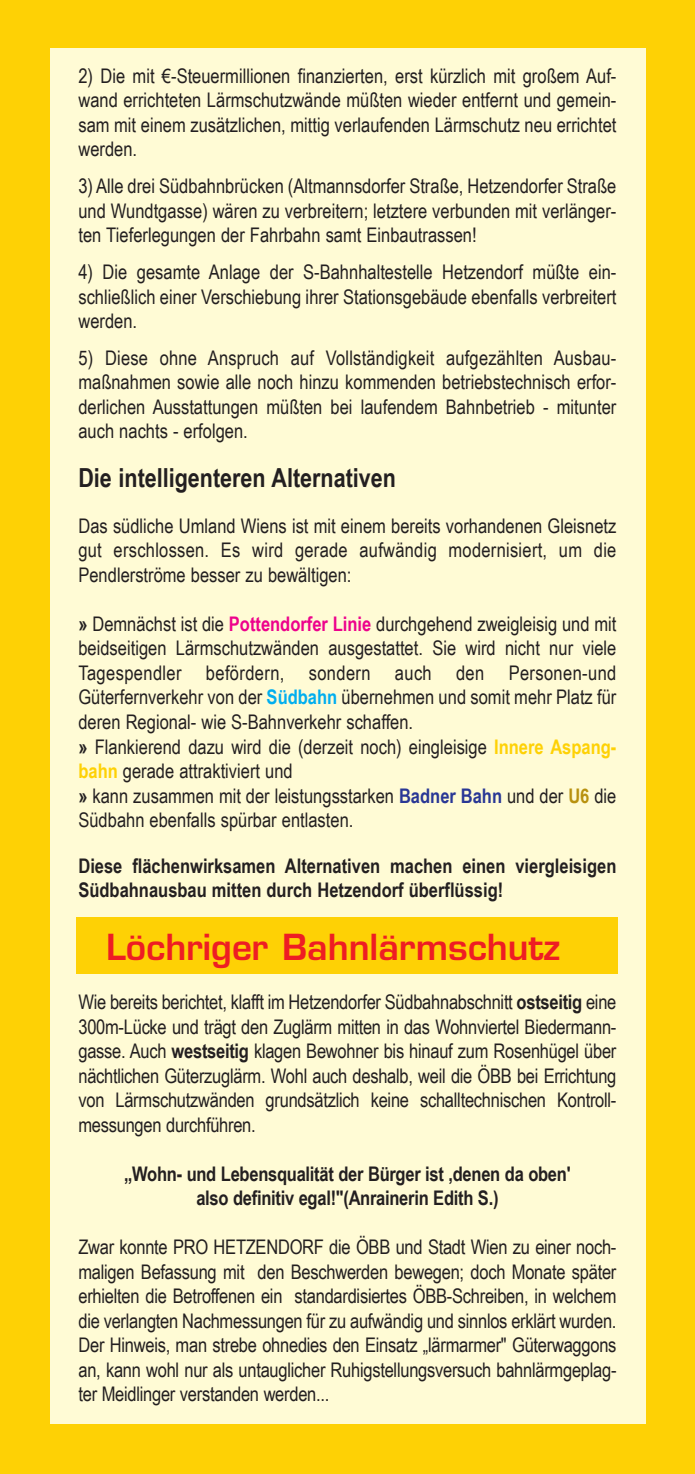
<style>
.page{position:relative;width:695px;height:1474px;background:#fff}
.page>*{position:absolute;margin:0;border:0;box-sizing:border-box;transform-origin:0 0}
.t1{font:600 35px "Eurostile";color:#ee1d23}
.t2{font:700 26.25px "Arial Narrow";color:#231f20}
.t3{font:20.12px/24.5px "Arial Narrow";color:#231f20;text-align:justify}
.t4{font:700 20.12px/24.5px "Arial Narrow";color:#231f20}
.s1{font-weight:700}
.s2{font-weight:700;color:#ed028c}
.s3{font-weight:700;color:#00aeef}
.s4{font-weight:700;color:#fed105}
.s5{font-weight:700;color:#293795}
.s6{font-weight:700;color:#b8910f}
</style>
<div class="page">
<div style="left:0;top:0;width:694px;height:1473px;background:#fed105"></div>
<div style="left:50px;top:48px;width:595px;height:1376px;background:#fffbd5"></div>
<div style="left:77px;top:917px;width:540px;height:56px;background:#fed105"></div>
<p class="t3" style="left:78px;top:63px;width:539px">2) Die mit €-Steuermillionen finanzierten, erst kürzlich mit großem Auf&shy;wand errichteten Lärmschutzwände müßten wieder entfernt und gemein&shy;sam mit einem zusätzlichen, mittig verlaufenden Lärmschutz neu errichtet werden.</p>
<p class="t3" style="left:78px;top:174px;width:539px">3) Alle drei Südbahnbrücken (Altmannsdorfer Straße, Hetzendorfer Straße und Wundtgasse) wären zu verbreitern; letztere verbunden mit verlänger&shy;ten Tieferlegungen der Fahrbahn samt Einbautrassen!</p>
<p class="t3" style="left:78px;top:259px;width:539px">4) Die gesamte Anlage der S-Bahnhaltestelle Hetzendorf müßte ein&shy;schließlich einer Verschiebung ihrer Stationsgebäude ebenfalls verbreitert werden.</p>
<p class="t3" style="left:78px;top:345px;width:539px">5) Diese ohne Anspruch auf Vollständigkeit aufgezählten Ausbau&shy;maßnahmen sowie alle noch hinzu kommenden betriebstechnisch erfor&shy;derlichen Ausstattungen müßten bei laufendem Bahnbetrieb - mitunter auch nachts - erfolgen.</p>
<h2 class="t2" style="left:78px;top:463px;width:319px">Die intelligenteren Alternativen</h2>
<p class="t3" style="left:78px;top:513px;width:539px">Das südliche Umland Wiens ist mit einem bereits vorhandenen Gleisnetz gut erschlossen. Es wird gerade aufwändig modernisiert, um die Pendlerströme besser zu bewältigen:</p>
<p class="t3" style="left:78px;top:611px;width:539px;text-align:left"><span class="s1">»</span> Demnächst ist die <span class="s2">Pottendorfer Linie</span> durchgehend zweigleisig und mit beidseitigen Lärmschutzwänden ausgestattet. Sie wird nicht nur viele Tagespendler befördern, sondern auch den Personen-und Güterfernverkehr von der <span class="s3">Südbahn</span> übernehmen und somit mehr Platz für deren Regional- wie S-Bahnverkehr schaffen.<br><span class="s1">»</span> Flankierend dazu wird die (derzeit noch) eingleisige <span class="s4">Innere Aspang&shy;bahn</span> gerade attraktiviert und<br><span class="s1">»</span> kann zusammen mit der leistungsstarken <span class="s5">Badner Bahn</span> und der <span class="s6">U6</span> die Südbahn ebenfalls spürbar entlasten.</p>
<p class="t4" style="left:78px;top:853px;width:539px">Diese flächenwirksamen Alternativen machen einen viergleisigen<br>Südbahnausbau mitten durch Hetzendorf überflüssig!</p>
<h1 class="t1" style="left:106px;top:933px;width:455px">Löchriger Bahnlärmschutz</h1>
<p class="t3" style="left:78px;top:989px;width:539px">Wie bereits berichtet, klafft im Hetzendorfer Südbahnabschnitt <span class="s1">ostseitig</span> eine 300m-Lücke und trägt den Zuglärm mitten in das Wohnviertel Biedermann&shy;gasse. Auch <span class="s1">westseitig</span> klagen Bewohner bis hinauf zum Rosenhügel über nächtlichen Güterzuglärm. Wohl auch deshalb, weil die ÖBB bei Errichtung von Lärmschutzwänden grundsätzlich keine schalltechnischen Kontroll&shy;messungen durchführen.</p>
<p class="t4" style="left:124px;top:1161px;width:448px;text-align:center">„Wohn- und Lebensqualität der Bürger ist ,denen da oben' also definitiv egal!"(Anrainerin Edith S.)</p>
<p class="t3" style="left:78px;top:1234px;width:539px">Zwar konnte PRO HETZENDORF die ÖBB und Stadt Wien zu einer noch&shy;maligen Befassung mit den Beschwerden bewegen; doch Monate später erhielten die Betroffenen ein standardisiertes ÖBB-Schreiben, in welchem die verlangten Nachmessungen für zu aufwändig und sinnlos erklärt wurden.<br>Der Hinweis, man strebe ohnedies den Einsatz „lärmarmer" Güterwaggons an, kann wohl nur als untauglicher Ruhigstellungsversuch bahnlärmgeplag&shy;ter Meidlinger verstanden werden...</p>
</div>
